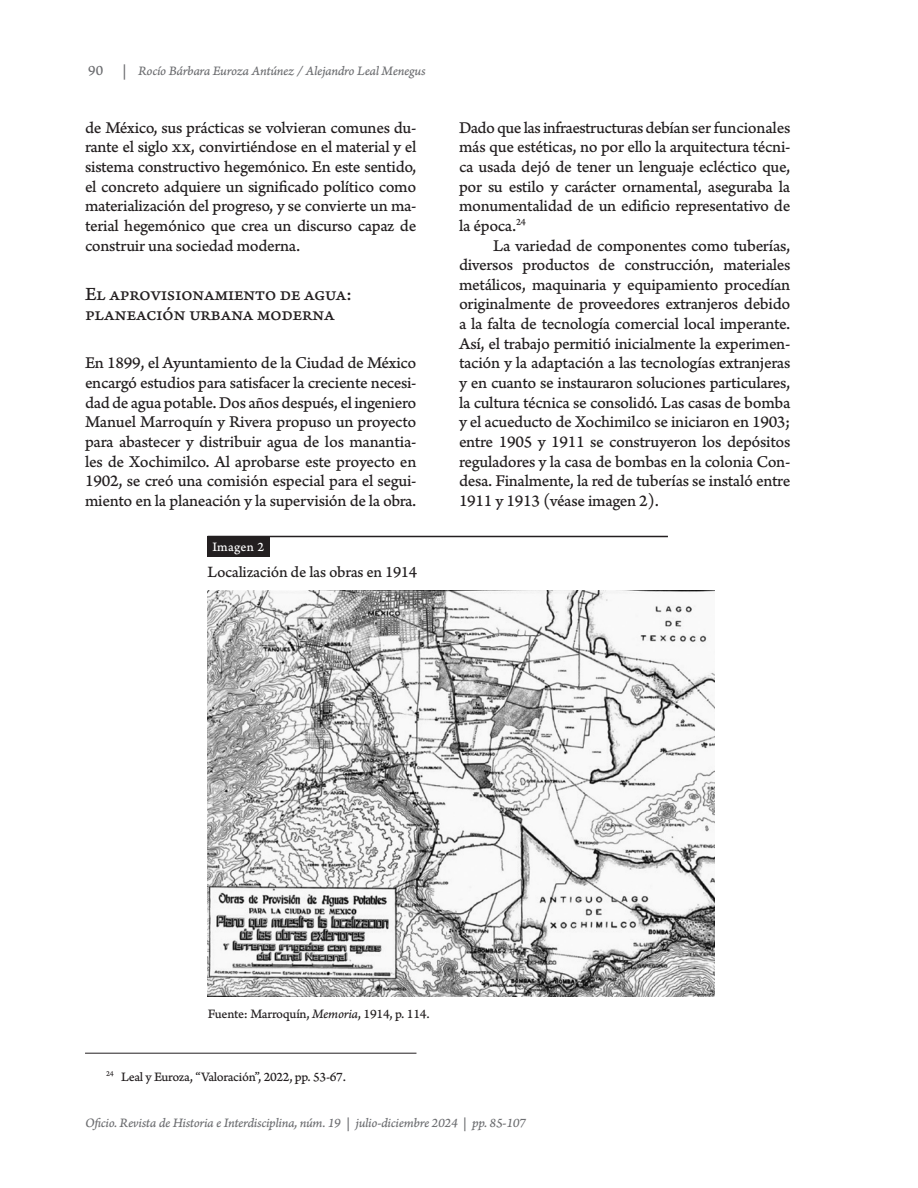
<style>
.page{position:relative;width:918px;height:1188px;background:#fff}
.page>*{position:absolute;margin:0;border:0;box-sizing:border-box;transform-origin:0 0}
.Titulo{font:19.5px/19.5px "Arno Pro Caption";letter-spacing:-.03em;color:#231f20}
.Texto{font:17.25px/19.6px "Arno Pro Caption";letter-spacing:-.02em;color:#231f20;text-align:justify}
.Texto_sin_tabulacion{font:17.25px/19.6px "Arno Pro Caption";letter-spacing:-.02em;color:#231f20;text-align:justify}
.texto_imagen{font:16.5px "Arno Pro Caption";letter-spacing:-.02em;color:#231f20}
.t1{font:15px "Arno Pro Caption";color:#6c6d70}
.t2{font:13.5px "Arno Pro Italic Caption";letter-spacing:-.025em;color:#6c6d70}
.Nota_al_pie{font:13.5px "Arno Pro Caption";letter-spacing:-.025em;color:#231f20}
.fuente_imagen{font:13.5px "Arno Pro Caption";letter-spacing:-.02em;color:#231f20}
.Numero_de_tabla{font:13.5px "Arno Pro Caption";color:#fff}
.s1{font-family:"Arno Pro Caption";font-size:15px}
.s2{font-family:"Arno Pro Italic Caption"}
</style>
<div class="page">
<hr style="left:85px;top:1053px;width:331px;height:1px;background:#231f20">
<img style="left:207px;top:590px;width:508px;height:407px">
<hr style="left:208px;top:536px;width:460px;height:1px;background:#231f20">
<div style="left:207px;top:536px;width:62px;height:20px;background:#231f20"></div>
<p class="t1" style="left:88px;top:62px;width:16px">90</p>
<p class="t2" style="left:122px;top:62px;width:305px"><span class="s1">|</span> Rocío Bárbara Euroza Antúnez / Alejandro Leal Menegus</p>
<p class="Texto" style="left:85px;top:118px;width:333px">de México, sus prácticas se volvieran comunes du&shy;rante el siglo xx, convirtiéndose en el material y el sistema constructivo hegemónico. En este sentido, el concreto adquiere un significado político como materialización del progreso, y se convierte un ma&shy;terial hegemónico que crea un discurso capaz de construir una sociedad moderna.</p>
<p class="Titulo" style="left:85px;top:285px;width:269px">El aprovisionamiento de agua: planeación urbana moderna</p>
<p class="Texto_sin_tabulacion" style="left:85px;top:354px;width:333px">En 1899, el Ayuntamiento de la Ciudad de México encargó estudios para satisfacer la creciente necesi&shy;dad de agua potable. Dos años después, el ingeniero Manuel Marroquín y Rivera propuso un proyecto para abastecer y distribuir agua de los manantia&shy;les de Xochimilco. Al aprobarse este proyecto en 1902, se creó una comisión especial para el segui&shy;miento en la planeación y la supervisión de la obra.</p>
<p class="Numero_de_tabla" style="left:212px;top:538px;width:53px">Imagen 2</p>
<p class="texto_imagen" style="left:207px;top:562px;width:211px">Localización de las obras en 1914</p>
<p class="Texto_sin_tabulacion" style="left:459px;top:118px;width:333px">Dado que las infraestructuras debían ser funcionales más que estéticas, no por ello la arquitectura técni&shy;ca usada dejó de tener un lenguaje ecléctico que, por su estilo y carácter ornamental, aseguraba la monumentalidad de un edificio representativo de la época.<sup>24</sup></p>
<p class="Texto" style="left:459px;top:236px;width:333px;text-indent:34px">La variedad de componentes como tuberías, diversos productos de construcción, materiales metálicos, maquinaria y equipamiento procedían originalmente de proveedores extranjeros debido a la falta de tecnología comercial local imperante.<br>Así, el trabajo permitió inicialmente la experimen&shy;tación y la adaptación a las tecnologías extranjeras y en cuanto se instauraron soluciones particulares, la cultura técnica se consolidó. Las casas de bomba y el acueducto de Xochimilco se iniciaron en 1903; entre 1905 y 1911 se construyeron los depósitos reguladores y la casa de bombas en la colonia Con&shy;desa. Finalmente, la red de tuberías se instaló entre 1911 y 1913 (véase imagen 2).</p>
<p class="fuente_imagen" style="left:208px;top:1006px;width:223px">Fuente: Marroquín, <span class="s2">Memoria</span>, 1914, p. 114.</p>
<p class="Nota_al_pie" style="left:106px;top:1069px;width:241px"><sup>24</sup> Leal y Euroza, “Valoración”, 2022, pp. 53-67.</p>
<p class="t2" style="left:85px;top:1115px;width:443px">Oficio. Revista de Historia e Interdisciplina, núm. 19 | julio-diciembre 2024 | pp. 85-107</p>
</div>
